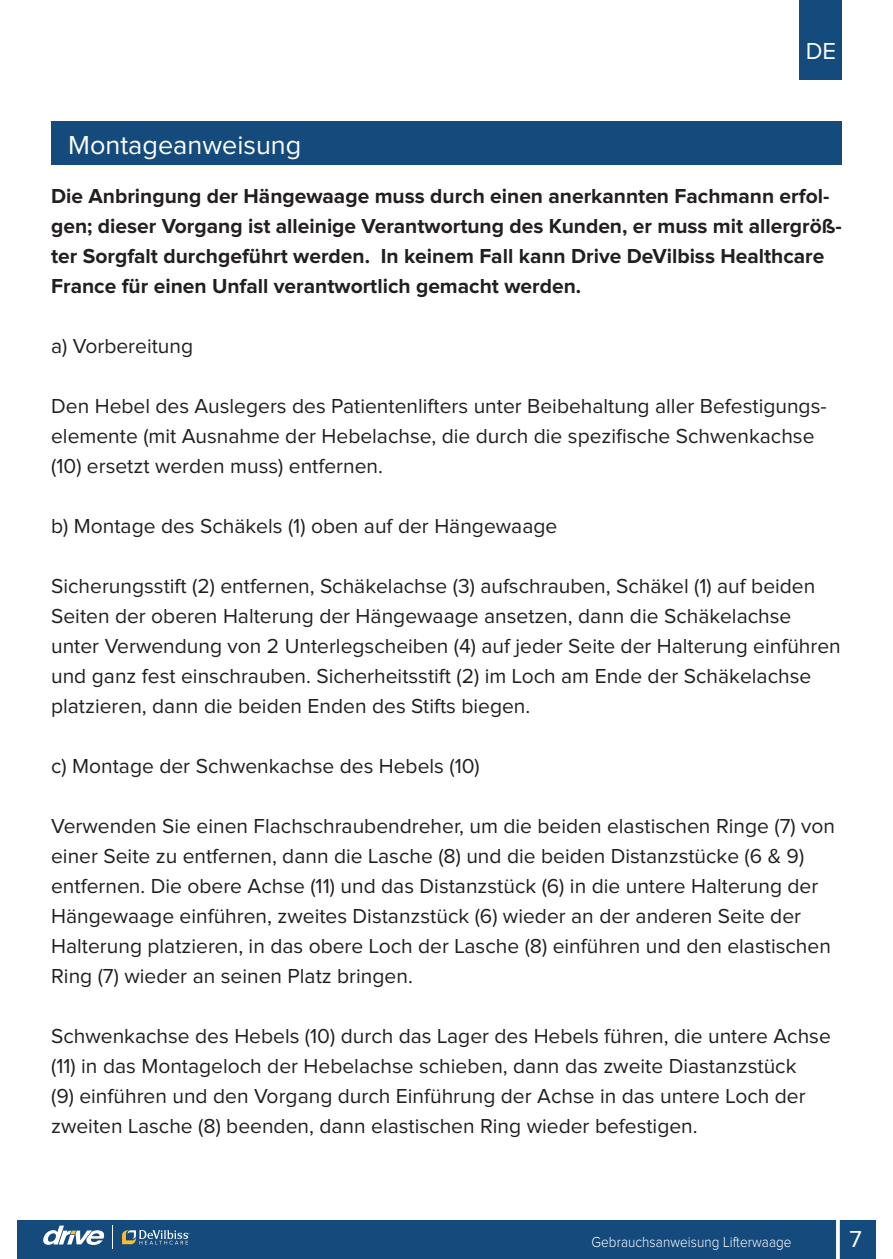
<style>
.page{position:relative;width:893px;height:1259px;background:#fff}
.page>*{position:absolute;margin:0;border:0;box-sizing:border-box;transform-origin:0 0}
.t1{font:27px "Proxima Nova";color:#fff}
.t2{font:24px "Proxima Nova";color:#fff}
.t3{font:21px/30px "Proxima Nova";color:#231f20}
.t4{font:700 21px/30px "Proxima Nova";color:#231f20}
.t5{font:300 15px "Proxima Nova";letter-spacing:.005em;color:#fff;scale:.9 1}
</style>
<div class="page">
<div style="left:800px;top:0;width:42px;height:80px;background:#144a7c"></div>
<div style="left:17px;top:1220px;width:859px;height:39px;background:#144a7c"></div>
<svg style="left:836px;top:1220px;width:4px;height:39px"></svg>
<svg style="left:122px;top:1230px;width:68px;height:14px"></svg>
<svg style="left:43px;top:1225px;width:61px;height:20px"></svg>
<svg style="left:112px;top:1225px;width:1px;height:24px"></svg>
<div style="left:51px;top:122px;width:791px;height:43px;background:#144a7c"></div>
<p class="t2" style="left:806px;top:40px;width:32px">DE</p>
<p class="t1" style="left:68px;top:132px;width:235px">Montageanweisung</p>
<p class="t4" style="left:51px;top:181px;width:792px">Die Anbringung der Hängewaage muss durch einen anerkannten Fachmann erfol&shy;gen; dieser Vorgang ist alleinige Verantwortung des Kunden, er muss mit allergröß&shy;ter Sorgfalt durchgeführt werden. In keinem Fall kann Drive DeVilbiss Healthcare France für einen Unfall verantwortlich gemacht werden.</p>
<p class="t3" style="left:51px;top:331px;width:144px">a) Vorbereitung</p>
<p class="t3" style="left:51px;top:391px;width:777px">Den Hebel des Auslegers des Patientenlifters unter Beibehaltung aller Befestigungs&shy;elemente (mit Ausnahme der Hebelachse, die durch die spezifische Schwenkachse (10) ersetzt werden muss) entfernen.</p>
<p class="t3" style="left:51px;top:511px;width:508px">b) Montage des Schäkels (1) oben auf der Hängewaage</p>
<p class="t3" style="left:51px;top:571px;width:791px">Sicherungsstift (2) entfernen, Schäkelachse (3) aufschrauben, Schäkel (1) auf beiden Seiten der oberen Halterung der Hängewaage ansetzen, dann die Schäkelachse unter Verwendung von 2 Unterlegscheiben (4) auf jeder Seite der Halterung einführen und ganz fest einschrauben. Sicherheitsstift (2) im Loch am Ende der Schäkelachse platzieren, dann die beiden Enden des Stifts biegen.</p>
<p class="t3" style="left:51px;top:751px;width:430px">c) Montage der Schwenkachse des Hebels (10)</p>
<p class="t3" style="left:51px;top:811px;width:785px">Verwenden Sie einen Flachschraubendreher, um die beiden elastischen Ringe (7) von einer Seite zu entfernen, dann die Lasche (8) und die beiden Distanzstücke (6 &amp; 9) entfernen. Die obere Achse (11) und das Distanzstück (6) in die untere Halterung der Hängewaage einführen, zweites Distanzstück (6) wieder an der anderen Seite der Halterung platzieren, in das obere Loch der Lasche (8) einführen und den elastischen Ring (7) wieder an seinen Platz bringen.</p>
<p class="t3" style="left:51px;top:1021px;width:781px">Schwenkachse des Hebels (10) durch das Lager des Hebels führen, die untere Achse (11) in das Montageloch der Hebelachse schieben, dann das zweite Diastanzstück<br>(9) einführen und den Vorgang durch Einführung der Achse in das untere Loch der zweiten Lasche (8) beenden, dann elastischen Ring wieder befestigen.</p>
<p class="t5" style="left:592px;top:1235px;width:224px">Gebrauchsanweisung Lifterwaage</p>
<p class="t2" style="left:849px;top:1228px;width:14px">7</p>
</div>
